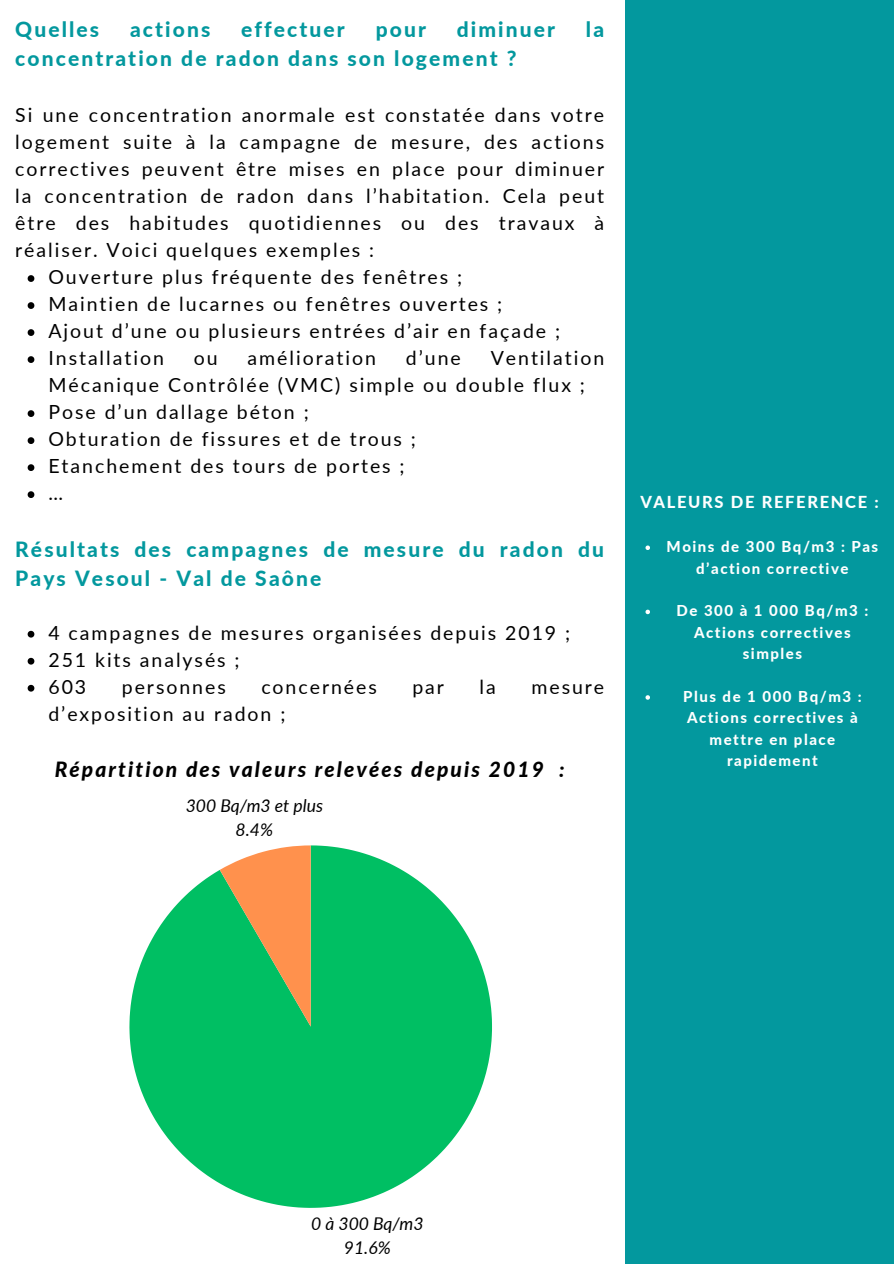
<style>
.page{position:relative;width:894px;height:1264px;background:#fff}
.page>*{position:absolute;margin:0;border:0;box-sizing:border-box;transform-origin:0 0}
.t1{font:800 21px/29.2px "Lato";letter-spacing:.1em;color:#03989e}
.t2{font:italic 800 21px "Lato";letter-spacing:.1em;color:#000}
.t3{font:19.5px/27px "Lato";letter-spacing:.1em;color:#000;text-align:justify}
.t4{font:italic 17.55px/24px "Lato";color:#000;text-align:center}
.t5{font:800 16.5px "Lato";letter-spacing:.1em;color:#fff}
.t6{font:800 15px/21.3px "Lato";letter-spacing:.1em;color:#fff;text-align:center}
</style>
<div class="page">
<div style="left:625px;top:0;width:268px;height:1263px;background:#03989e"></div>
<svg style="left:28px;top:275px;width:6px;height:7px"></svg>
<svg style="left:28px;top:302px;width:6px;height:7px"></svg>
<svg style="left:28px;top:329px;width:6px;height:7px"></svg>
<svg style="left:28px;top:356px;width:6px;height:7px"></svg>
<svg style="left:28px;top:410px;width:6px;height:7px"></svg>
<svg style="left:28px;top:437px;width:6px;height:7px"></svg>
<svg style="left:28px;top:464px;width:6px;height:7px"></svg>
<svg style="left:28px;top:491px;width:6px;height:7px"></svg>
<svg style="left:28px;top:631px;width:6px;height:6px"></svg>
<svg style="left:28px;top:658px;width:6px;height:6px"></svg>
<svg style="left:28px;top:685px;width:6px;height:6px"></svg>
<svg style="left:645px;top:545px;width:4px;height:5px"></svg>
<svg style="left:645px;top:609px;width:4px;height:5px"></svg>
<svg style="left:645px;top:695px;width:4px;height:4px"></svg>
<svg style="left:129px;top:845px;width:363px;height:362px;fill:#00bf63"></svg>
<svg style="left:220px;top:845px;width:90px;height:181px;background:#90aa5f"></svg>
<h1 class="t1" style="left:15px;top:14px;width:85px">Quelles</h1>
<h1 class="t1" style="left:130px;top:14px;width:82px">actions</h1>
<h1 class="t1" style="left:241px;top:14px;width:105px">effectuer</h1>
<h1 class="t1" style="left:375px;top:14px;width:52px">pour</h1>
<h1 class="t1" style="left:456px;top:14px;width:100px">diminuer</h1>
<h1 class="t1" style="left:585px;top:14px;width:20px">la</h1>
<h1 class="t1" style="left:15px;top:43px;width:502px">concentration de radon dans son logement ?</h1>
<h2 class="t3" style="left:15px;top:101px;width:590px">Si une concentration anormale est constatée dans votre logement suite à la campagne de mesure, des actions correctives peuvent être mises en place pour diminuer la concentration de radon dans l’habitation. Cela peut être des habitudes quotidiennes ou des travaux à réaliser. Voici quelques exemples :</h2>
<p class="t3" style="left:48px;top:263px;width:415px">Ouverture plus fréquente des fenêtres ;</p>
<p class="t3" style="left:48px;top:290px;width:455px">Maintien de lucarnes ou fenêtres ouvertes ;</p>
<p class="t3" style="left:48px;top:317px;width:513px">Ajout d’une ou plusieurs entrées d’air en façade ;</p>
<p class="t3" style="left:48px;top:344px;width:117px">Installation</p>
<p class="t3" style="left:194px;top:344px;width:25px">ou</p>
<p class="t3" style="left:247px;top:344px;width:130px">amélioration</p>
<p class="t3" style="left:406px;top:344px;width:56px">d’une</p>
<p class="t3" style="left:48px;top:344px;width:557px;text-indent:442px">Ventilation<br>Mécanique Contrôlée (VMC) simple ou double flux ;</p>
<p class="t3" style="left:48px;top:398px;width:262px">Pose d’un dallage béton ;</p>
<p class="t3" style="left:48px;top:425px;width:369px">Obturation de fissures et de trous ;</p>
<p class="t3" style="left:48px;top:452px;width:358px">Etanchement des tours de portes ;</p>
<p class="t3" style="left:48px;top:479px;width:16px">…</p>
<h1 class="t1" style="left:15px;top:534px;width:590px">Résultats des campagnes de mesure du radon du<br>Pays Vesoul - Val de Saône</h1>
<p class="t3" style="left:48px;top:618px;width:523px">4 campagnes de mesures organisées depuis 2019 ;</p>
<p class="t3" style="left:48px;top:645px;width:193px">251 kits analysés ;</p>
<p class="t3" style="left:48px;top:672px;width:39px">603</p>
<p class="t3" style="left:122px;top:672px;width:105px">personnes</p>
<p class="t3" style="left:261px;top:672px;width:117px">concernées</p>
<p class="t3" style="left:412px;top:672px;width:33px">par</p>
<p class="t3" style="left:479px;top:672px;width:18px">la</p>
<p class="t3" style="left:531px;top:672px;width:74px">mesure</p>
<p class="t3" style="left:48px;top:699px;width:238px">d’exposition au radon ;</p>
<h1 class="t2" style="left:55px;top:756px;width:511px">Répartition des valeurs relevées depuis 2019 :</h1>
<p class="t4" style="left:186px;top:793px;width:139px">300 Bq/m3 et plus<br>8.4%</p>
<h3 class="t5" style="left:640px;top:492px;width:240px">VALEURS DE REFERENCE :</h3>
<p class="t6" style="left:666px;top:536px;width:213px">Moins de 300 Bq/m3 : Pas d’action corrective</p>
<p class="t6" style="left:676px;top:600px;width:193px">De 300 à 1 000 Bq/m3 :<br>Actions correctives simples</p>
<p class="t6" style="left:683px;top:685px;width:180px">Plus de 1 000 Bq/m3 :<br>Actions correctives à mettre en place rapidement</p>
<p class="t4" style="left:311px;top:1211px;width:114px">0 à 300 Bq/m3<br>91.6%</p>
</div>
